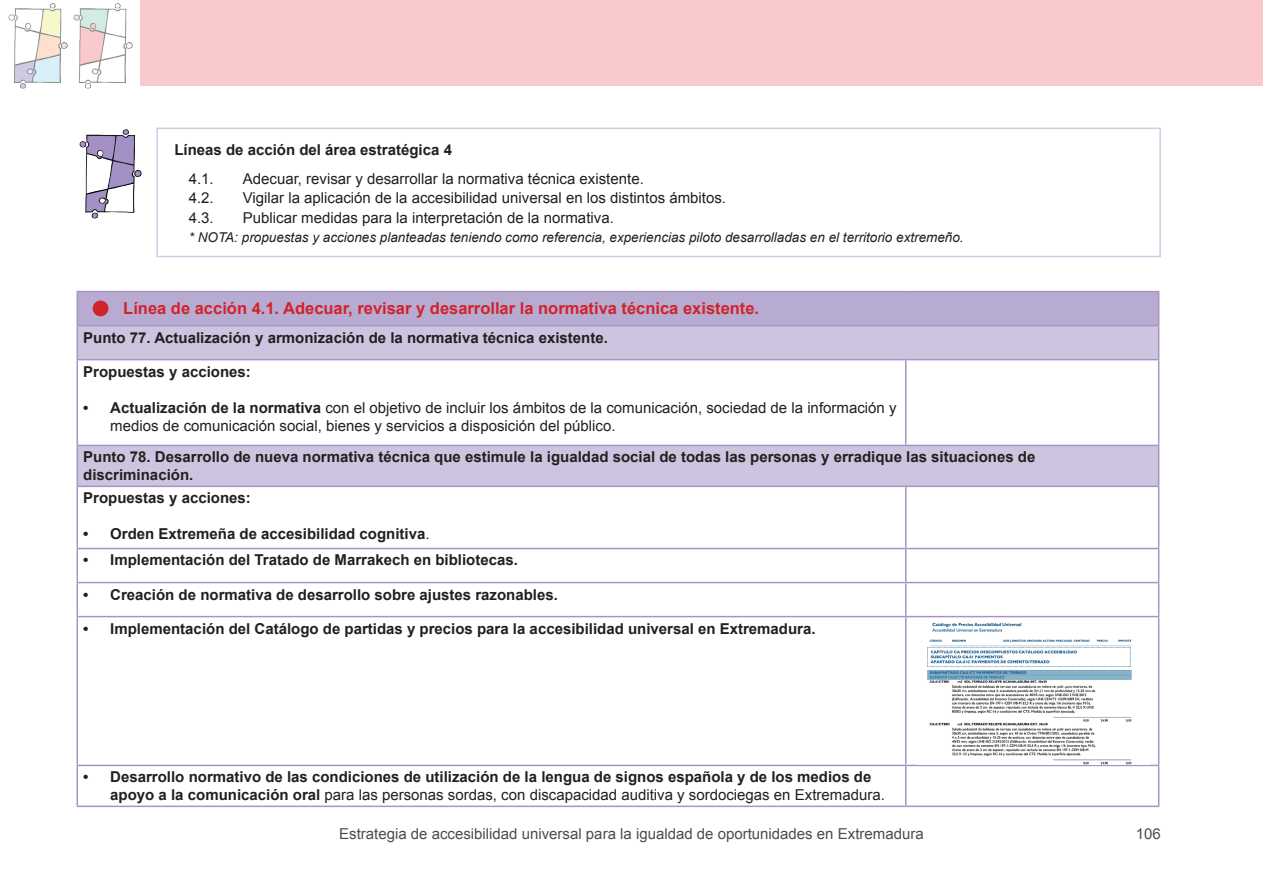
<style>
.page{position:relative;width:1263px;height:893px;background:#fff}
.page>*{position:absolute;margin:0;border:0;box-sizing:border-box;transform-origin:0 0}
.t1{font:700 16.5px "Arial";color:#d1232a}
.t2{font:700 15px/18px "Arial";color:#231f20}
.t3{font:15px/18px "Arial";color:#231f20}
.t4{font:15px "Arial";color:#4b4c4d}
.t5{font:italic 13.5px "Arial";color:#231f20}
.s1{font-weight:700}
.s2{font-weight:400}
</style>
<div class="page">
<img style="left:8px;top:3px;width:125px;height:86px">
<div style="left:140px;top:0;width:1123px;height:85px;background:#fac9ce"></div>
<div style="left:156px;top:128px;width:1005px;height:129px;border:2px solid #a893c5"></div>
<div style="left:77px;top:292px;width:1082px;height:34px;background:#b8abd2"></div>
<svg style="left:78px;top:326px;width:1080px;height:160px"></svg>
<hr style="left:1158px;top:292px;width:1px;height:33px;background:#a694c6">
<hr style="left:1158px;top:326px;width:1px;height:33px;background:#a694c6">
<hr style="left:77px;top:360px;width:1px;height:85px;background:#a694c6">
<hr style="left:905px;top:360px;width:1px;height:85px;background:#a694c6">
<hr style="left:1158px;top:360px;width:1px;height:85px;background:#a694c6">
<hr style="left:77px;top:445px;width:829px;height:1px;background:#a694c6">
<hr style="left:77px;top:446px;width:1px;height:40px;background:#a694c6">
<hr style="left:906px;top:445px;width:253px;height:1px;background:#a694c6">
<hr style="left:1158px;top:446px;width:1px;height:40px;background:#a694c6">
<hr style="left:77px;top:486px;width:829px;height:1px;background:#a694c6">
<hr style="left:77px;top:487px;width:1px;height:61px;background:#a694c6">
<hr style="left:906px;top:486px;width:253px;height:1px;background:#a694c6">
<hr style="left:905px;top:487px;width:1px;height:61px;background:#a694c6">
<hr style="left:1158px;top:487px;width:1px;height:61px;background:#a694c6">
<hr style="left:77px;top:548px;width:829px;height:1px;background:#a694c6">
<hr style="left:77px;top:549px;width:1px;height:33px;background:#a694c6">
<hr style="left:906px;top:548px;width:253px;height:1px;background:#a694c6">
<hr style="left:905px;top:549px;width:1px;height:33px;background:#a694c6">
<hr style="left:1158px;top:549px;width:1px;height:33px;background:#a694c6">
<hr style="left:77px;top:582px;width:829px;height:1px;background:#a694c6">
<hr style="left:77px;top:583px;width:1px;height:33px;background:#a694c6">
<hr style="left:906px;top:582px;width:253px;height:1px;background:#a694c6">
<hr style="left:905px;top:583px;width:1px;height:33px;background:#a694c6">
<hr style="left:1158px;top:583px;width:1px;height:33px;background:#a694c6">
<hr style="left:77px;top:616px;width:829px;height:1px;background:#a694c6">
<hr style="left:77px;top:617px;width:1px;height:148px;background:#a694c6">
<hr style="left:906px;top:616px;width:253px;height:1px;background:#a694c6">
<hr style="left:905px;top:617px;width:1px;height:148px;background:#a694c6">
<hr style="left:1158px;top:617px;width:1px;height:148px;background:#a694c6">
<hr style="left:77px;top:765px;width:829px;height:1px;background:#a694c6">
<hr style="left:77px;top:766px;width:1px;height:40px;background:#a694c6">
<hr style="left:906px;top:765px;width:253px;height:1px;background:#a694c6">
<hr style="left:905px;top:766px;width:1px;height:40px;background:#a694c6">
<hr style="left:1158px;top:766px;width:1px;height:40px;background:#a694c6">
<hr style="left:77px;top:806px;width:829px;height:1px;background:#a694c6">
<hr style="left:906px;top:806px;width:253px;height:1px;background:#a694c6">
<hr style="left:77px;top:291px;width:829px;height:1px;background:#a694c6">
<hr style="left:77px;top:292px;width:1px;height:33px;background:#a694c6">
<hr style="left:906px;top:291px;width:253px;height:1px;background:#a694c6">
<hr style="left:77px;top:325px;width:829px;height:1px;background:#a694c6">
<hr style="left:77px;top:326px;width:1px;height:33px;background:#a694c6">
<hr style="left:906px;top:325px;width:253px;height:1px;background:#a694c6">
<hr style="left:77px;top:359px;width:829px;height:1px;background:#a694c6">
<hr style="left:906px;top:359px;width:253px;height:1px;background:#a694c6">
<img style="left:79px;top:129px;width:63px;height:90px">
<img style="left:927px;top:622px;width:205px;height:143px">
<div style="left:93px;top:301px;width:15px;height:15px;background:#d1232a;border-radius:50%"></div>
<div style="left:93px;top:301px;width:15px;height:15px;border:2px solid #d1232a;border-radius:50%"></div>
<p class="t2" style="left:174px;top:141px;width:279px">Líneas de acción del área estratégica 4</p>
<p class="t3" style="left:189px;top:170px;width:27px">4.1.</p>
<p class="t3" style="left:243px;top:170px;width:402px">Adecuar, revisar y desarrollar la normativa técnica existente.</p>
<p class="t3" style="left:189px;top:189px;width:27px">4.2.</p>
<p class="t3" style="left:243px;top:189px;width:485px">Vigilar la aplicación de la accesibilidad universal en los distintos ámbitos.</p>
<p class="t3" style="left:189px;top:209px;width:27px">4.3.</p>
<p class="t3" style="left:243px;top:209px;width:372px">Publicar medidas para la interpretación de la normativa.</p>
<p class="t5" style="left:189px;top:229px;width:776px">* NOTA: propuestas y acciones planteadas teniendo como referencia, experiencias piloto desarrolladas en el territorio extremeño.</p>
<p class="t1" style="left:123px;top:298px;width:637px">Línea de acción 4.1. Adecuar, revisar y desarrollar la normativa técnica existente.</p>
<p class="t2" style="left:83px;top:329px;width:526px">Punto 77. Actualización y armonización de la normativa técnica existente.</p>
<p class="t2" style="left:83px;top:363px;width:169px">Propuestas y acciones:</p>
<p class="t3" style="left:110px;top:398px;width:788px;text-indent:-27px"><span class="s1">• Actualización de la normativa</span> con el objetivo de incluir los ámbitos de la comunicación, sociedad de la información y medios de comunicación social, bienes y servicios a disposición del público.</p>
<p class="t2" style="left:83px;top:449px;width:954px">Punto 78. Desarrollo de nueva normativa técnica que estimule la igualdad social de todas las personas y erradique las situaciones de discriminación.</p>
<p class="t2" style="left:83px;top:489px;width:169px">Propuestas y acciones:</p>
<p class="t2" style="left:83px;top:525px;width:348px">• Orden Extremeña de accesibilidad cognitiva<span class="s2">.</span></p>
<p class="t2" style="left:83px;top:552px;width:436px">• Implementación del Tratado de Marrakech en bibliotecas.</p>
<p class="t2" style="left:83px;top:586px;width:476px">• Creación de normativa de desarrollo sobre ajustes razonables.</p>
<p class="t2" style="left:83px;top:620px;width:734px">• Implementación del Catálogo de partidas y precios para la accesibilidad universal en Extremadura.</p>
<p class="t2" style="left:110px;top:769px;width:776px;text-indent:-27px">• Desarrollo normativo de las condiciones de utilización de la lengua de signos española y de los medios de apoyo a la comunicación oral <span class="s2">para las personas sordas, con discapacidad auditiva y sordociegas en Extremadura.</span></p>
<p class="t4" style="left:339px;top:824px;width:586px">Estrategia de accesibilidad universal para la igualdad de oportunidades en Extremadura</p>
<p class="t4" style="left:1136px;top:824px;width:27px">106</p>
</div>
